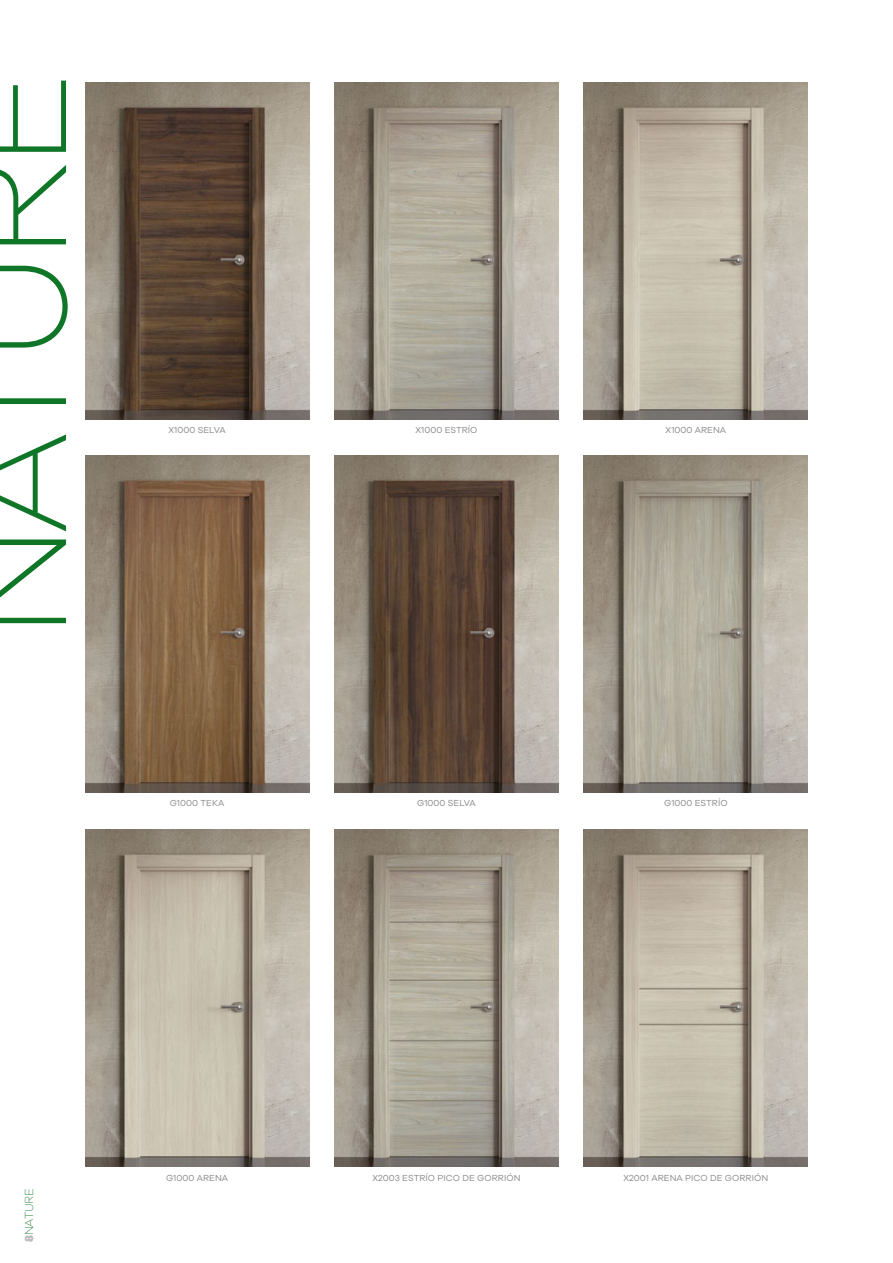
<style>
.page{position:relative;width:893px;height:1263px;background:#fff}
.page>*{position:absolute;margin:0;border:0;box-sizing:border-box;transform-origin:0 0}
.t1{font:200 150px "Galano Grotesque";letter-spacing:-.05em;color:#107627}
.t2{font:200 12px "Galano Grotesque";letter-spacing:-.03em;color:#107627}
.t3{font:9px "Galano Grotesque";letter-spacing:.01em;color:#878787}
.s1{font-weight:800;color:#bcbcbc}
</style>
<div class="page">
<img style="left:85px;top:456px;width:224px;height:337px">
<img style="left:85px;top:82px;width:224px;height:337px">
<img style="left:85px;top:829px;width:224px;height:337px">
<img style="left:334px;top:456px;width:224px;height:337px">
<img style="left:334px;top:82px;width:224px;height:337px">
<img style="left:334px;top:829px;width:224px;height:337px">
<img style="left:584px;top:456px;width:224px;height:337px">
<img style="left:584px;top:82px;width:224px;height:337px">
<img style="left:584px;top:829px;width:224px;height:337px">
<h1 class="t1" style="left:-74px;top:638px;width:569px;rotate:-90deg">NATURE</h1>
<p class="t3" style="left:168px;top:424px;width:59px">X1000 SELVA</p>
<p class="t3" style="left:170px;top:798px;width:56px">G1000 TEKA</p>
<p class="t3" style="left:415px;top:424px;width:64px">X1000 ESTRÍO</p>
<p class="t3" style="left:417px;top:798px;width:60px">G1000 SELVA</p>
<p class="t3" style="left:666px;top:424px;width:62px">X1000 ARENA</p>
<p class="t3" style="left:664px;top:798px;width:65px">G1000 ESTRÍO</p>
<h2 class="t2" style="left:22px;top:1242px;width:55px;rotate:-90deg"><span class="s1">8</span>NATURE</h2>
<p class="t3" style="left:166px;top:1172px;width:64px">G1000 ARENA</p>
<p class="t3" style="left:372px;top:1172px;width:150px">X2003 ESTRÍO PICO DE GORRIÓN</p>
<p class="t3" style="left:624px;top:1172px;width:146px">X2001 ARENA PICO DE GORRIÓN</p>
</div>
